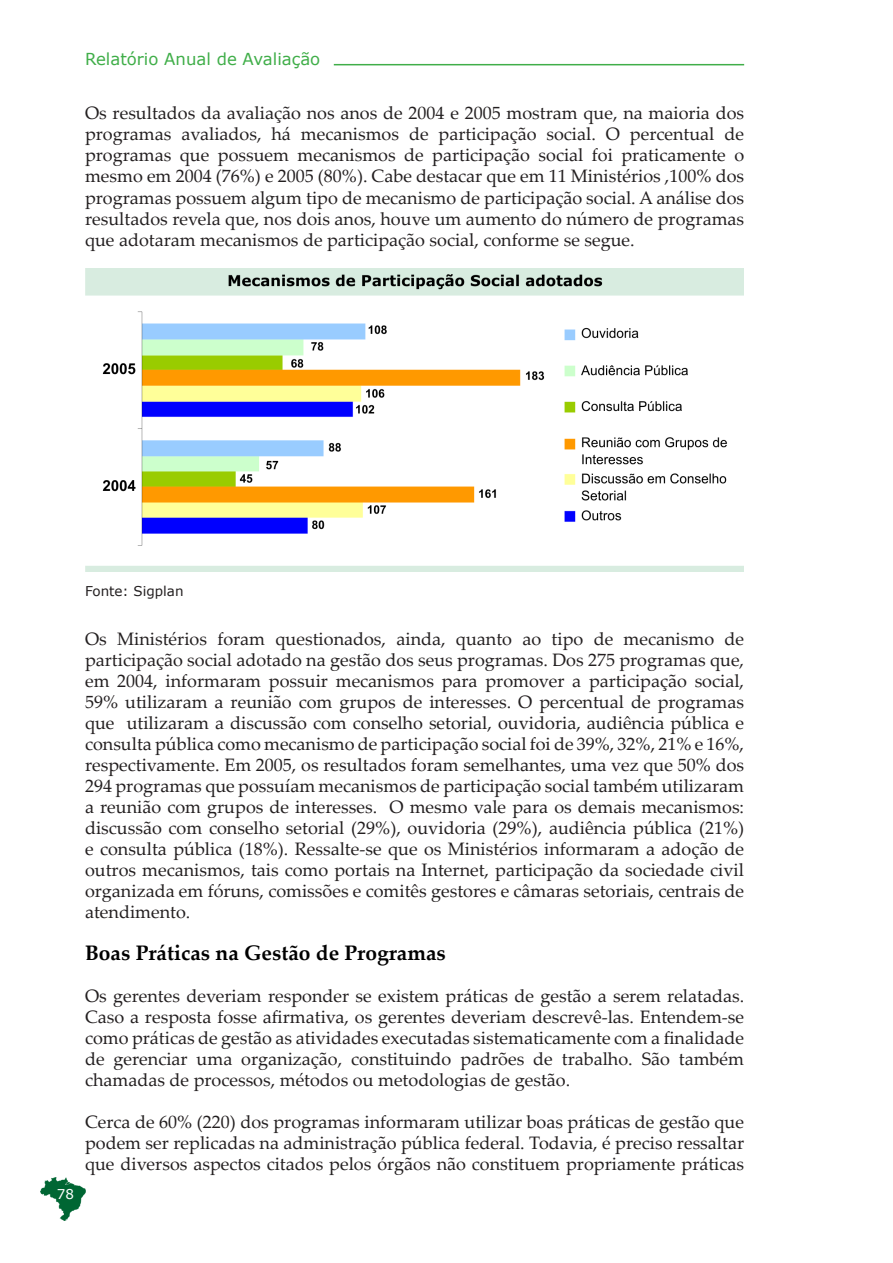
<style>
.page{position:relative;width:893px;height:1263px;background:#fff}
.page>*{position:absolute;margin:0;border:0;box-sizing:border-box;transform-origin:0 0}
.t1{font:700 21px "Palatino Linotype";color:#000}
.t2{font:18px/21px "Palatino Linotype";color:#231f20;text-align:justify}
.t3{font:16.5px "Verdana";color:#40ae49}
.Texto_de_balão{font:13.5px "Verdana";color:#231f20}
.t4{font:13.5px "Verdana";color:#fff}
</style>
<div class="page">
<hr style="left:334px;top:64px;width:410px;height:1px;background:#40ae49">
<img style="left:40px;top:1178px;width:45px;height:43px">
<img style="left:85px;top:269px;width:658px;height:302px">
<p class="t3" style="left:85px;top:49px;width:237px">Relatório Anual de Avaliação</p>
<p class="t2" style="left:85px;top:102px;width:661px">Os resultados da avaliação nos anos de 2004 e 2005 mostram que, na maioria dos programas avaliados, há mecanismos de participação social. O percentual de programas que possuem mecanismos de participação social foi praticamente o mesmo em 2004 (76%) e 2005 (80%). Cabe destacar que em 11 Ministérios ,100% dos programas possuem algum tipo de mecanismo de participação social. A análise dos resultados revela que, nos dois anos, houve um aumento do número de programas que adotaram mecanismos de participação social, conforme se segue.</p>
<p class="Texto_de_balão" style="left:85px;top:583px;width:100px">Fonte: Sigplan</p>
<p class="t4" style="left:57px;top:1185px;width:19px">78</p>
<p class="t2" style="left:85px;top:627px;width:661px">Os Ministérios foram questionados, ainda, quanto ao tipo de mecanismo de participação social adotado na gestão dos seus programas. Dos 275 programas que, em 2004, informaram possuir mecanismos para promover a participação social, 59% utilizaram a reunião com grupos de interesses. O percentual de programas que utilizaram a discussão com conselho setorial, ouvidoria, audiência pública e consulta pública como mecanismo de participação social foi de 39%, 32%, 21% e 16%, respectivamente. Em 2005, os resultados foram semelhantes, uma vez que 50% dos 294 programas que possuíam mecanismos de participação social também utilizaram a reunião com grupos de interesses. O mesmo vale para os demais mecanismos: discussão com conselho setorial (29%), ouvidoria (29%), audiência pública (21%) e consulta pública (18%). Ressalte-se que os Ministérios informaram a adoção de outros mecanismos, tais como portais na Internet, participação da sociedade civil organizada em fóruns, comissões e comitês gestores e câmaras setoriais, centrais de atendimento.</p>
<p class="t1" style="left:85px;top:937px;width:362px">Boas Práticas na Gestão de Programas</p>
<p class="t2" style="left:85px;top:984px;width:661px">Os gerentes deveriam responder se existem práticas de gestão a serem relatadas.<br>Caso a resposta fosse afirmativa, os gerentes deveriam descrevê-las. Entendem-se como práticas de gestão as atividades executadas sistematicamente com a finalidade de gerenciar uma organização, constituindo padrões de trabalho. São também chamadas de processos, métodos ou metodologias de gestão.</p>
<p class="t2" style="left:85px;top:1110px;width:661px">Cerca de 60% (220) dos programas informaram utilizar boas práticas de gestão que podem ser replicadas na administração pública federal. Todavia, é preciso ressaltar que diversos aspectos citados pelos órgãos não constituem propriamente práticas</p>
</div>
